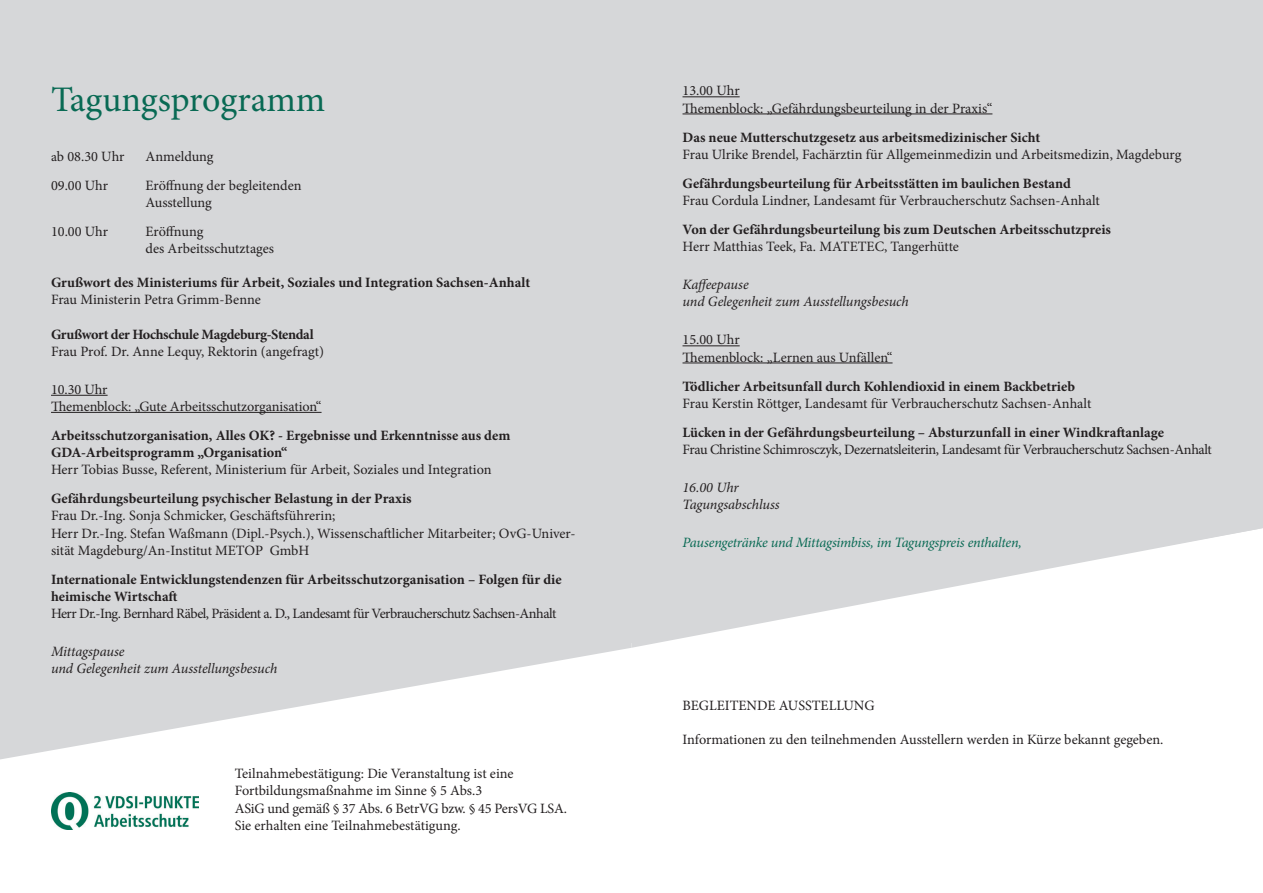
<style>
.page{position:relative;width:1263px;height:893px;background:#fff}
.page>*{position:absolute;margin:0;border:0;box-sizing:border-box;transform-origin:0 0}
.t1{font:36px "Minion Pro";letter-spacing:-.005em;color:#096a54}
.t2{font:14.25px/17.1px "Minion Pro";letter-spacing:-.005em;color:#231f20}
.t3{font:700 14.25px/17.1px "Minion Pro";color:#231f20}
.t4{font:italic 14.25px/17.1px "Minion Pro";letter-spacing:-.01em;color:#231f20}
.t5{font:14.25px "Minion Pro";letter-spacing:-.025em;color:#231f20}
.t6{font:14.25px "Minion Pro";letter-spacing:-.035em;color:#231f20}
.t7{font:italic 14.25px "Minion Pro";letter-spacing:-.02em;color:#096a54}
.t8{font:700 14.25px "Minion Pro";letter-spacing:-.025em;color:#231f20}
.s1{font-size:13.5px}
</style>
<div class="page">
<div style="left:0;top:0;width:1263px;height:537px;background:#d6d7d9"></div>
<img style="left:51px;top:792px;width:148px;height:38px">
<svg style="left:631px;top:528px;width:632px;height:120px"></svg>
<svg style="left:0;top:537px;width:631px;height:222px;fill:#d6d7d9"></svg>
<hr style="left:51px;top:395px;width:57px;height:1px;background:#231f20">
<hr style="left:51px;top:412px;width:271px;height:1px;background:#231f20">
<hr style="left:682px;top:96px;width:58px;height:1px;background:#231f20">
<hr style="left:682px;top:114px;width:310px;height:1px;background:#231f20">
<hr style="left:682px;top:345px;width:58px;height:1px;background:#231f20">
<hr style="left:682px;top:363px;width:210px;height:1px;background:#231f20">
<h1 class="t1" style="left:51px;top:76px;width:276px">Tagungsprogramm</h1>
<p class="t2" style="left:51px;top:148px;width:75px"><span class="s1">a</span>b 08.30 Uhr</p>
<p class="t2" style="left:146px;top:148px;width:70px">Anmeldung</p>
<p class="t2" style="left:51px;top:177px;width:59px">09.00 Uhr</p>
<p class="t2" style="left:146px;top:177px;width:158px">Eröffnung der begleitenden<br>Ausstellung</p>
<p class="t2" style="left:51px;top:223px;width:59px">10.00 Uhr</p>
<p class="t2" style="left:146px;top:223px;width:130px">Eröffnung<br>des Arbeitsschutztages</p>
<p class="t3" style="left:51px;top:274px;width:481px">Grußwort des Ministeriums für Arbeit, Soziales und Integration Sachsen-Anhalt</p>
<p class="t2" style="left:51px;top:291px;width:211px">Frau Ministerin Petra Grimm-Benne</p>
<p class="t8" style="left:51px;top:324px;width:264px">Grußwort der Hochschule Magdeburg-Stendal</p>
<p class="t2" style="left:51px;top:343px;width:275px">Frau Prof. Dr. Anne Lequy, Rektorin (angefragt)</p>
<p class="t2" style="left:51px;top:381px;width:272px">10.30 Uhr<br>Themenblock: „Gute Arbeitsschutzorganisation“</p>
<p class="t3" style="left:51px;top:427px;width:461px">Arbeitsschutzorganisation, Alles OK? - Ergebnisse und Erkenntnisse aus dem<br>GDA-Arbeitsprogramm „Organisation“</p>
<p class="t2" style="left:51px;top:461px;width:442px">Herr Tobias Busse, Referent, Ministerium für Arbeit, Soziales und Integration</p>
<p class="t3" style="left:51px;top:490px;width:362px">Gefährdungsbeurteilung psychischer Belastung in der Praxis</p>
<p class="t2" style="left:51px;top:507px;width:526px">Frau Dr.-Ing. Sonja Schmicker, Geschäftsführerin;<br>Herr Dr.-Ing. Stefan Waßmann (Dipl.-Psych.), Wissenschaftlicher Mitarbeiter; OvG-Univer&shy;sität Magdeburg/An-Institut METOP GmbH</p>
<p class="t3" style="left:51px;top:570px;width:512px">Internationale Entwicklungstendenzen für Arbeitsschutzorganisation – Folgen für die heimische Wirtschaft</p>
<p class="t6" style="left:51px;top:604px;width:507px">Herr Dr.-Ing. Bernhard Räbel, Präsident a. D., Landesamt für Verbraucherschutz Sachsen-Anhalt</p>
<p class="t4" style="left:51px;top:643px;width:228px">Mittagspause<br>und Gelegenheit zum Ausstellungsbesuch</p>
<p class="t2" style="left:235px;top:765px;width:334px">Teilnahmebestätigung: Die Veranstaltung ist eine Fortbildungsmaßnahme im Sinne § 5 Abs.3<br>ASiG und gemäß § 37 Abs. 6 BetrVG bzw. § 45 PersVG LSA.<br>Sie erhalten eine Teilnahmebestätigung.</p>
<p class="t2" style="left:682px;top:82px;width:311px">13.00 Uhr<br>Themenblock: „Gefährdungsbeurteilung in der Praxis“</p>
<p class="t3" style="left:682px;top:128px;width:359px">Das neue Mutterschutzgesetz aus arbeitsmedizinischer Sicht</p>
<p class="t2" style="left:682px;top:146px;width:500px">Frau Ulrike Brendel, Fachärztin für Allgemeinmedizin und Arbeitsmedizin, Magdeburg</p>
<p class="t3" style="left:682px;top:175px;width:390px">Gefährdungsbeurteilung für Arbeitsstätten im baulichen Bestand</p>
<p class="t2" style="left:682px;top:192px;width:419px">Frau Cordula Lindner, Landesamt für Verbraucherschutz Sachsen-Anhalt</p>
<p class="t3" style="left:682px;top:221px;width:430px">Von der Gefährdungsbeurteilung bis zum Deutschen Arbeitsschutzpreis</p>
<p class="t2" style="left:682px;top:238px;width:278px">Herr Matthias Teek, Fa. MATETEC, Tangerhütte</p>
<p class="t4" style="left:682px;top:276px;width:228px">Kaffeepause<br>und Gelegenheit zum Ausstellungsbesuch</p>
<p class="t2" style="left:682px;top:331px;width:212px">15.00 Uhr<br>Themenblock: „Lernen aus Unfällen“</p>
<p class="t3" style="left:682px;top:377px;width:394px">Tödlicher Arbeitsunfall durch Kohlendioxid in einem Backbetrieb</p>
<p class="t2" style="left:682px;top:395px;width:410px">Frau Kerstin Röttger, Landesamt für Verbraucherschutz Sachsen-Anhalt</p>
<p class="t3" style="left:682px;top:424px;width:483px">Lücken in der Gefährdungsbeurteilung – Absturzunfall in einer Windkraftanlage</p>
<p class="t5" style="left:682px;top:440px;width:531px">Frau Christine Schimrosczyk, Dezernatsleiterin, Landesamt für Verbraucherschutz Sachsen-Anhalt</p>
<p class="t4" style="left:682px;top:479px;width:98px">16.00 Uhr<br>Tagungsabschluss</p>
<p class="t7" style="left:682px;top:533px;width:341px">Pausengetränke und Mittagsimbiss, im Tagungspreis enthalten,</p>
<p class="t2" style="left:682px;top:697px;width:194px">BEGLEITENDE AUSSTELLUNG</p>
<p class="t2" style="left:682px;top:731px;width:482px">Informationen zu den teilnehmenden Ausstellern werden in Kürze bekannt gegeben.</p>
</div>
